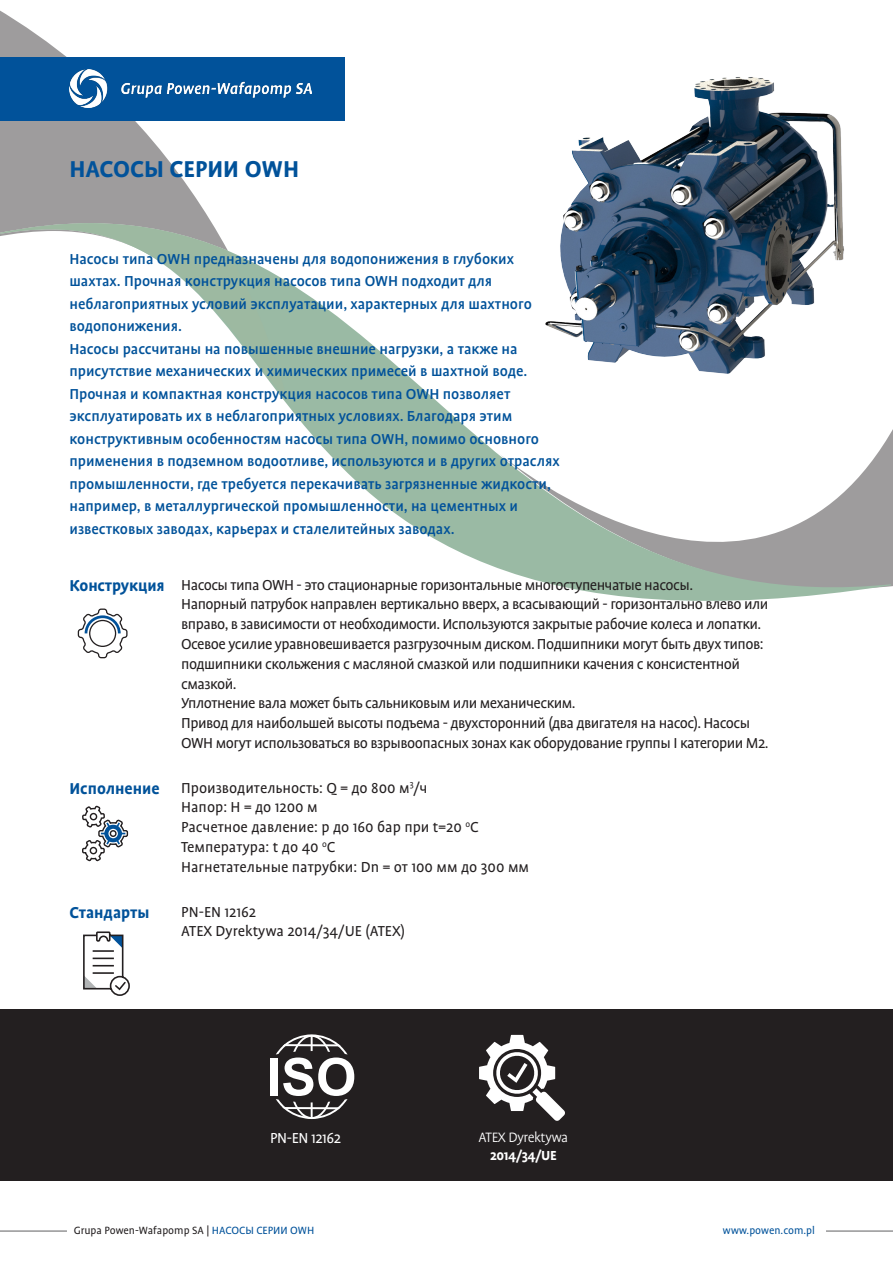
<style>
.page{position:relative;width:893px;height:1263px;background:#fff}
.page>*{position:absolute;margin:0;border:0;box-sizing:border-box;transform-origin:0 0}
.t1{font:700 26.25px "Profile Pro";color:#01529a}
.t2{font:700 18px "Profile Pro";color:#01529a}
.t3{font:500 16.5px/22.5px "Profile Pro";color:#01529a}
.t4{font:16.5px/19.8px "Profile Pro";letter-spacing:-.03em;color:#231f20}
.t5{font:16.5px "Profile Pro";color:#231f20}
.t6{font:16.5px "Profile Pro";letter-spacing:-.025em;color:#fff}
.t7{font:300 15.45px "Profile Pro";letter-spacing:-.025em;color:#fff}
.t8{font:700 15px "Profile Pro";letter-spacing:-.025em;color:#fff}
.t9{font:12px "Profile Pro";color:#231f20}
.t10{font:12px "Profile Pro";color:#01529a}
.s1{color:#01529a}
</style>
<div class="page">
<svg style="left:285px;top:281px;width:606px;height:320px"></svg>
<svg style="left:0;top:10px;width:212px;height:213px;fill:#9e9c9d"></svg>
<svg style="left:0;top:223px;width:287px;height:179px"></svg>
<hr style="left:0;top:1231px;width:67px;height:1px;background:#5f5f62">
<hr style="left:826px;top:1231px;width:67px;height:1px;background:#5f5f62">
<div style="left:0;top:57px;width:345px;height:64px;background:#01529a"></div>
<img style="left:70px;top:70px;width:242px;height:38px">
<svg style="left:77px;top:608px;width:51px;height:51px"></svg>
<svg style="left:83px;top:931px;width:47px;height:65px"></svg>
<svg style="left:82px;top:805px;width:47px;height:57px"></svg>
<div style="left:0;top:1009px;width:893px;height:172px;background:#231f20"></div>
<div style="left:270px;top:1058px;width:8px;height:37px;background:#fff"></div>
<svg style="left:276px;top:1034px;width:78px;height:85px"></svg>
<svg style="left:479px;top:1035px;width:86px;height:86px"></svg>
<img style="left:522px;top:77px;width:357px;height:331px">
<p class="t1" style="left:69px;top:154px;width:231px">НАСОСЫ СЕРИИ OWH</p>
<p class="t3" style="left:69px;top:248px;width:464px">Насосы типа OWH предназначены для водопонижения в глубоких шахтах. Прочная конструкция насосов типа OWH подходит для неблагоприятных условий эксплуатации, характерных для шахтного водопонижения.</p>
<p class="t3" style="left:69px;top:338px;width:492px">Насосы рассчитаны на повышенные внешние нагрузки, а также на присутствие механических и химических примесей в шахтной воде.<br>Прочная и компактная конструкция насосов типа OWH позволяет эксплуатировать их в неблагоприятных условиях. Благодаря этим конструктивным особенностям насосы типа OWH, помимо основного применения в подземном водоотливе, используются и в других отраслях промышленности, где требуется перекачивать загрязненные жидкости, например, в металлургической промышленности, на цементных и известковых заводах, карьерах и сталелитейных заводах.</p>
<p class="t2" style="left:69px;top:574px;width:97px">Конструкция</p>
<p class="t4" style="left:181px;top:575px;width:513px">Насосы типа OWH - это стационарные горизонтальные многоступенчатые насосы.</p>
<p class="t4" style="left:181px;top:595px;width:589px">Напорный патрубок направлен вертикально вверх, а всасывающий - горизонтально влево или вправо, в зависимости от необходимости. Используются закрытые рабочие колеса и лопатки.<br>Осевое усилие уравновешивается разгрузочным диском. Подшипники могут быть двух типов: подшипники скольжения с масляной смазкой или подшипники качения с консистентной смазкой.</p>
<p class="t4" style="left:181px;top:694px;width:396px">Уплотнение вала может быть сальниковым или механическим.</p>
<p class="t4" style="left:181px;top:714px;width:589px">Привод для наибольшей высоты подъема - двухсторонний (два двигателя на насос). Насосы<br>OWH могут использоваться во взрывоопасных зонах как оборудование группы I категории М2.</p>
<p class="t2" style="left:69px;top:778px;width:92px">Исполнение</p>
<p class="t5" style="left:181px;top:778px;width:248px">Производительность: Q = до 800 м<sup>3</sup>/ч</p>
<p class="t5" style="left:181px;top:798px;width:138px">Напор: H = до 1200 м</p>
<p class="t5" style="left:181px;top:818px;width:299px">Расчетное давление: p до 160 бар при t=20 <sup>o</sup>C</p>
<p class="t5" style="left:181px;top:838px;width:156px">Температура: t до 40 <sup>o</sup>C</p>
<p class="t5" style="left:181px;top:858px;width:349px">Нагнетательные патрубки: Dn = от 100 мм до 300 мм</p>
<p class="t2" style="left:69px;top:901px;width:82px">Стандарты</p>
<p class="t5" style="left:181px;top:902px;width:76px">PN-EN 12162</p>
<p class="t5" style="left:181px;top:922px;width:225px">ATEX Dyrektywa 2014/34/UE (ATEX)</p>
<p class="t6" style="left:270px;top:1128px;width:72px">PN-EN 12162</p>
<p class="t7" style="left:479px;top:1129px;width:91px">ATEX Dyrektywa</p>
<p class="t8" style="left:490px;top:1146px;width:68px">2014/34/UE</p>
<p class="t9" style="left:74px;top:1224px;width:242px">Grupa Powen-Wafapomp SA | <span class="s1">НАСОСЫ СЕРИИ OWH</span></p>
<p class="t10" style="left:723px;top:1224px;width:94px">www.powen.com.pl</p>
</div>
